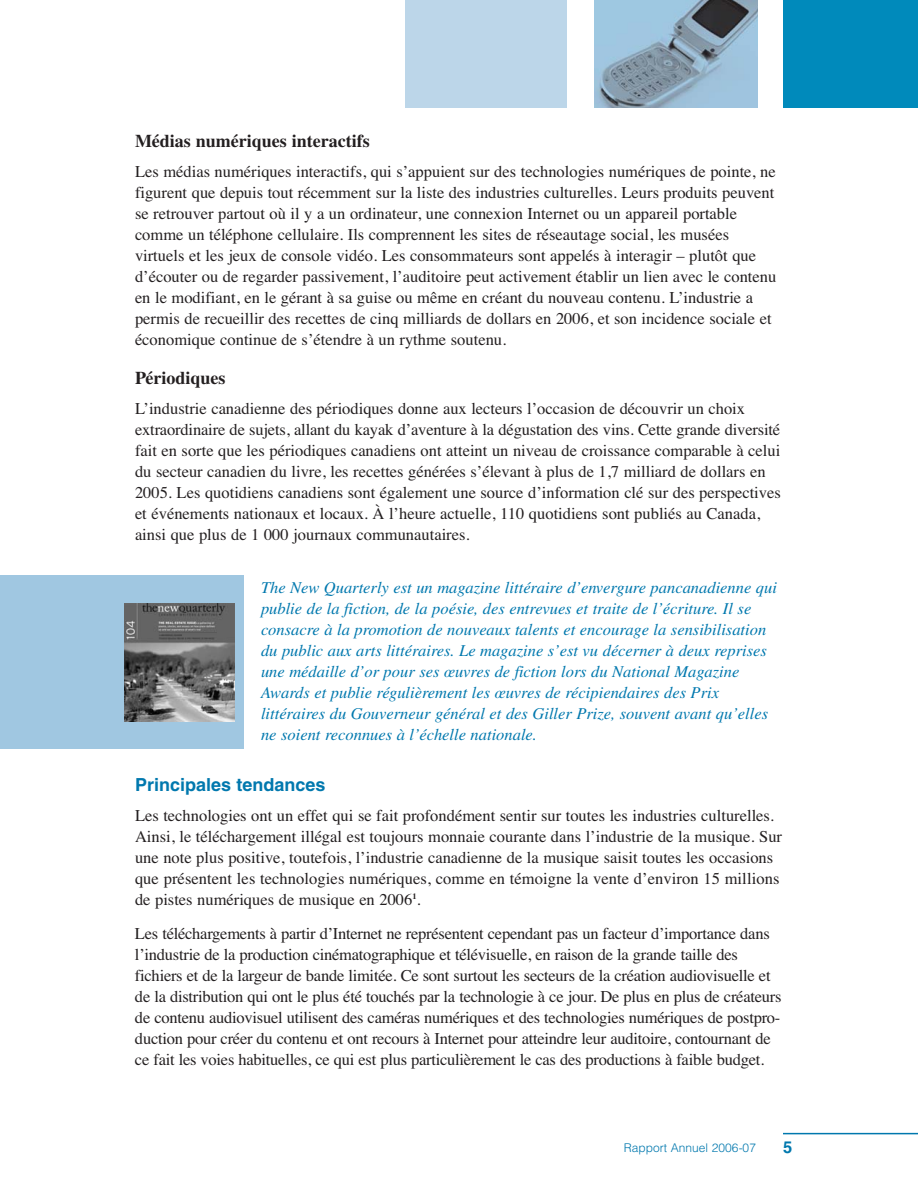
<style>
.page{position:relative;width:918px;height:1188px;background:#fff}
.page>*{position:absolute;margin:0;border:0;box-sizing:border-box;transform-origin:0 0}
.t1{font:700 18px "Times";color:#231f20}
.t2{font:700 18px "Helvetica";color:#0078ae}
.t3{font:16.5px/21px "Times";color:#231f20}
.t4{font:italic 16.5px/21px "Times";color:#0078ae}
.t5{font:700 16.5px "Helvetica";color:#0078ae}
.t6{font:300 12px "Helvetica";color:#0078ae}
</style>
<div class="page">
<div style="left:0;top:575px;width:243px;height:174px;background:#a0c7e1"></div>
<img style="left:124px;top:604px;width:110px;height:118px">
<hr style="left:783px;top:1133px;width:135px;height:1px;background:#0078ae">
<div style="left:405px;top:0;width:162px;height:108px;background:#bcd6e9"></div>
<img style="left:594px;top:0;width:163px;height:108px">
<div style="left:783px;top:0;width:135px;height:108px;background:#008abb"></div>
<p class="t1" style="left:135px;top:134px;width:236px">Médias numériques interactifs</p>
<p class="t3" style="left:135px;top:163px;width:643px">Les médias numériques interactifs, qui s’appuient sur des technologies numériques de pointe, ne figurent que depuis tout récemment sur la liste des industries culturelles. Leurs produits peuvent se retrouver partout où il y a un ordinateur, une connexion Internet ou un appareil portable comme un téléphone cellulaire. Ils comprennent les sites de réseautage social, les musées virtuels et les jeux de console vidéo. Les consommateurs sont appelés à interagir – plutôt que d’écouter ou de regarder passivement, l’auditoire peut activement établir un lien avec le contenu en le modifiant, en le gérant à sa guise ou même en créant du nouveau contenu. L’industrie a permis de recueillir des recettes de cinq milliards de dollars en 2006, et son incidence sociale et économique continue de s’étendre à un rythme soutenu.</p>
<p class="t1" style="left:135px;top:371px;width:92px">Périodiques</p>
<p class="t3" style="left:135px;top:400px;width:647px">L’industrie canadienne des périodiques donne aux lecteurs l’occasion de découvrir un choix extraordinaire de sujets, allant du kayak d’aventure à la dégustation des vins. Cette grande diversité fait en sorte que les périodiques canadiens ont atteint un niveau de croissance comparable à celui du secteur canadien du livre, les recettes générées s’élevant à plus de 1,7 milliard de dollars en 2005. Les quotidiens canadiens sont également une source d’information clé sur des perspectives et événements nationaux et locaux. À l’heure actuelle, 110 quotidiens sont publiés au Canada, ainsi que plus de 1 000 journaux communautaires.</p>
<p class="t4" style="left:261px;top:578px;width:518px">The New Quarterly est un magazine littéraire d’envergure pancanadienne qui publie de la fiction, de la poésie, des entrevues et traite de l’écriture. Il se consacre à la promotion de nouveaux talents et encourage la sensibilisation du public aux arts littéraires. Le magazine s’est vu décerner à deux reprises une médaille d’or pour ses œuvres de fiction lors du National Magazine Awards et publie régulièrement les œuvres de récipiendaires des Prix littéraires du Gouverneur général et des Giller Prize, souvent avant qu’elles ne soient reconnues à l’échelle nationale.</p>
<p class="t2" style="left:135px;top:778px;width:192px">Principales tendances</p>
<p class="t3" style="left:135px;top:806px;width:649px">Les technologies ont un effet qui se fait profondément sentir sur toutes les industries culturelles.<br>Ainsi, le téléchargement illégal est toujours monnaie courante dans l’industrie de la musique. Sur une note plus positive, toutefois, l’industrie canadienne de la musique saisit toutes les occasions que présentent les technologies numériques, comme en témoigne la vente d’environ 15 millions de pistes numériques de musique en 2006<sup>1</sup>.</p>
<p class="t3" style="left:135px;top:925px;width:648px">Les téléchargements à partir d’Internet ne représentent cependant pas un facteur d’importance dans l’industrie de la production cinématographique et télévisuelle, en raison de la grande taille des fichiers et de la largeur de bande limitée. Ce sont surtout les secteurs de la création audiovisuelle et de la distribution qui ont le plus été touchés par la technologie à ce jour. De plus en plus de créateurs de contenu audiovisuel utilisent des caméras numériques et des technologies numériques de postpro&shy;duction pour créer du contenu et ont recours à Internet pour atteindre leur auditoire, contournant de ce fait les voies habituelles, ce qui est plus particulièrement le cas des productions à faible budget.</p>
<p class="t6" style="left:624px;top:1143px;width:134px">Rapport Annuel 2006-07</p>
<p class="t5" style="left:783px;top:1141px;width:11px">5</p>
</div>
